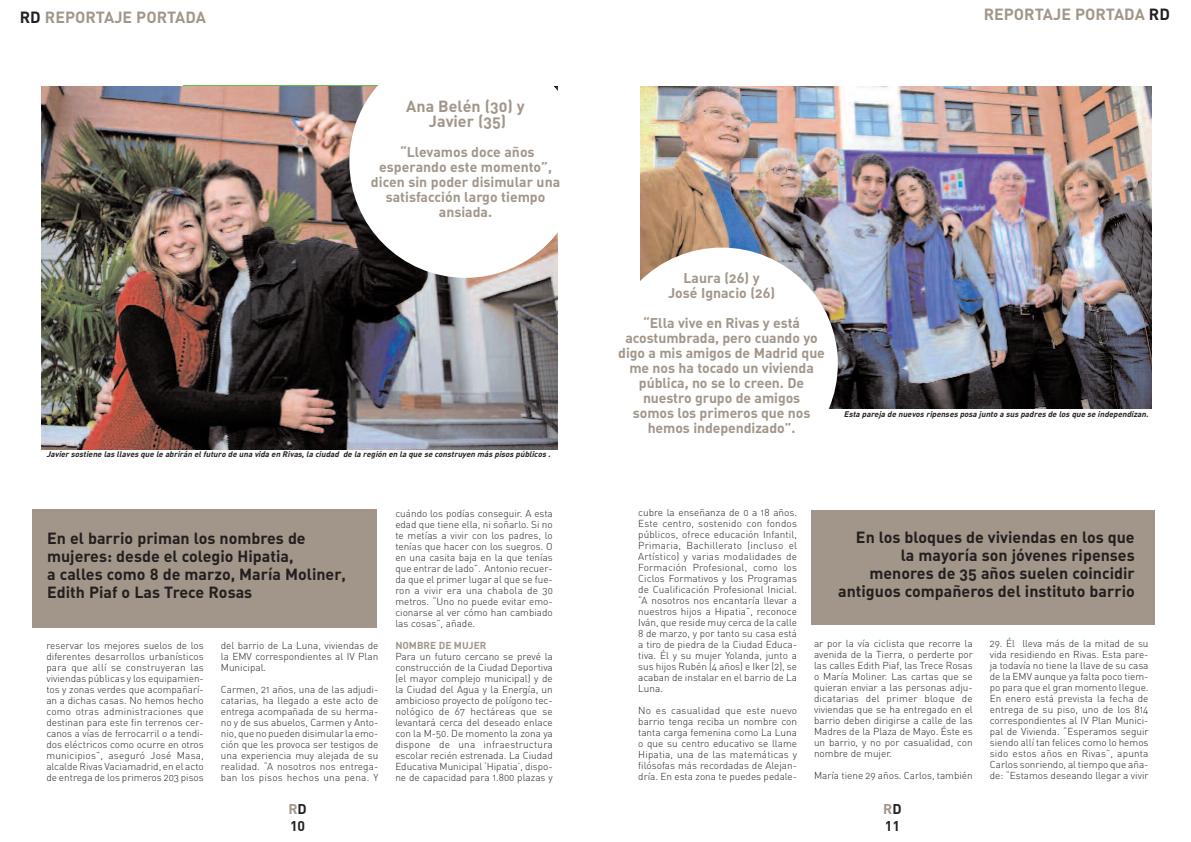
<style>
.page{position:relative;width:1191px;height:842px;background:#fff}
.page>*{position:absolute;margin:0;border:0;box-sizing:border-box;transform-origin:0 0}
.t1{font:16px/18px "DIN Bold Alternate";color:#231f20}
.t2{font:700 16px "DIN";color:#a19689}
.t3{font:16px/15px "DIN Bold Alternate";color:#a19689;text-align:center}
.t4{font:14px/15px "DIN Bold Alternate";letter-spacing:-.005em;color:#a19689;text-align:center}
.t5{font:700 14px/17px "DIN";color:#231f20}
.t6{font:10px/11px "DIN Light Alternate";color:#231f20;text-align:justify}
.t7{font:10px "DIN Bold Alternate";color:#a19689}
.t8{font:italic 8px "DIN Bold Alternate";color:#231f20}
.s1{color:#231f20}
.s2{color:#a19689}
</style>
<div class="page">
<img style="left:640px;top:86px;width:511px;height:323px">
<img style="left:42px;top:86px;width:515px;height:363px">
<div style="left:349px;top:45px;width:233px;height:233px;background:#fff;border-radius:50%"></div>
<div style="left:605px;top:248px;width:233px;height:232px;background:#fff;border-radius:50%"></div>
<div style="left:33px;top:509px;width:344px;height:118px;background:#a19689"></div>
<div style="left:811px;top:510px;width:343px;height:115px;background:#a19689"></div>
<h1 class="t2" style="left:20px;top:7px;width:188px"><span class="s1">RD</span> REPORTAJE PORTADA</h1>
<h1 class="t2" style="left:983px;top:4px;width:188px">REPORTAJE PORTADA <span class="s1">RD</span></h1>
<h1 class="t3" style="left:406px;top:98px;width:120px">Ana Belén (30) y<br>Javier (35)</h1>
<h2 class="t4" style="left:371px;top:144px;width:191px">“Llevamos doce años esperando este momento”, dicen sin poder disimular una satisfacción largo tiempo ansiada.</h2>
<p class="t8" style="left:46px;top:449px;width:508px">Javier sostiene las llaves que le abrirán el futuro de una vida en Rivas, la ciudad de la región en la que se construyen más pisos públicos .</p>
<h2 class="t4" style="left:668px;top:270px;width:109px">Laura (26) y<br>José Ignacio (26)</h2>
<h2 class="t4" style="left:618px;top:315px;width:208px">“Ella vive en Rivas y está acostumbrada, pero cuando yo digo a mis amigos de Madrid que me nos ha tocado un vivienda pública, no se lo creen. De nuestro grupo de amigos<br>somos los primeros que nos hemos independizado”.</h2>
<p class="t8" style="left:844px;top:409px;width:308px">Esta pareja de nuevos ripenses posa junto a sus padres de los que se independizan.</p>
<p class="t6" style="left:638px;top:507px;width:160px">cubre la enseñanza de 0 a 18 años.<br>Este centro, sostenido con fondos públicos, ofrece educación Infantil, Primaria, Bachillerato (incluso el Artístico) y varias modalidades de Formación Profesional, como los Ciclos Formativos y los Programas de Cualificación Profesional Inicial. “A nosotros nos encantaría llevar a nuestros hijos a Hipatia”, reconoce Iván, que reside muy cerca de la calle 8 de marzo, y por tanto su casa está a tiro de piedra de la Ciudad Educa&shy;tiva. Él y su mujer Yolanda, junto a sus hijos Rubén (4 años) e Iker (2), se acaban de instalar en el barrio de La Luna.</p>
<p class="t6" style="left:638px;top:705px;width:160px">No es casualidad que este nuevo barrio tenga reciba un nombre con tanta carga femenina como La Luna o que su centro educativo se llame Hipatia, una de las matemáticas y filósofas más recordadas de Alejan&shy;dría. En esta zona te puedes pedale-</p>
<p class="t6" style="left:395px;top:508px;width:159px">cuándo los podías conseguir. A esta edad que tiene ella, ni soñarlo. Si no te metías a vivir con los padres, lo tenías que hacer con los suegros. O en una casita baja en la que tenías que entrar de lado”. Antonio recuer&shy;da que el primer lugar al que se fue&shy;ron a vivir era una chabola de 30 metros. “Uno no puede evitar emo&shy;cionarse al ver cómo han cambiado las cosas”, añade.</p>
<p class="t7" style="left:395px;top:639px;width:92px">NOMBRE DE MUJER</p>
<p class="t6" style="left:395px;top:651px;width:159px">Para un futuro cercano se prevé la construcción de la Ciudad Deportiva (el mayor complejo municipal) y de la Ciudad del Agua y la Energía, un ambicioso proyecto de polígono tec&shy;nológico de 67 hectáreas que se levantará cerca del deseado enlace con la M-50. De momento la zona ya dispone de una infraestructura escolar recién estrenada. La Ciudad Educativa Municipal ‘Hipatia’, dispo&shy;ne de capacidad para 1.800 plazas y</p>
<h1 class="t1" style="left:47px;top:528px;width:300px">En el barrio priman los nombres de mujeres: desde el colegio Hipatia,<br>a calles como 8 de marzo, María Moliner, Edith Piaf o Las Trece Rosas</h1>
<h1 class="t1" style="left:838px;top:528px;width:298px;text-align:right">En los bloques de viviendas en los que<br>la mayoría son jóvenes ripenses menores de 35 años suelen coincidir antiguos compañeros del instituto barrio</h1>
<p class="t6" style="left:989px;top:638px;width:160px">29. Él lleva más de la mitad de su vida residiendo en Rivas. Esta pare&shy;ja todavía no tiene la llave de su casa de la EMV aunque ya falta poco tiem&shy;po para que el gran momento llegue.<br>En enero está prevista la fecha de entrega de su piso, uno de los 814 correspondientes al IV Plan Munici&shy;pal de Vivienda. “Esperamos seguir siendo allí tan felices como lo hemos sido estos años en Rivas”, apunta Carlos sonriendo, al tiempo que aña&shy;de: “Estamos deseando llegar a vivir</p>
<p class="t6" style="left:814px;top:638px;width:160px">ar por la vía ciclista que recorre la avenida de la Tierra, o perderte por las calles Edith Piaf, las Trece Rosas o María Moliner. Las cartas que se quieran enviar a las personas adju&shy;dicatarias del primer bloque de viviendas que se ha entregado en el barrio deben dirigirse a calle de las Madres de la Plaza de Mayo. Éste es un barrio, y no por casualidad, con nombre de mujer.</p>
<p class="t6" style="left:814px;top:770px;width:160px">María tiene 29 años. Carlos, también</p>
<p class="t6" style="left:46px;top:640px;width:159px">reservar los mejores suelos de los diferentes desarrollos urbanísticos para que allí se construyeran las viviendas públicas y los equipamien&shy;tos y zonas verdes que acompañarí&shy;an a dichas casas. No hemos hecho como otras administraciones que destinan para este fin terrenos cer&shy;canos a vías de ferrocarril o a tendi&shy;dos eléctricos como ocurre en otros municipios”, aseguró José Masa, alcalde Rivas Vaciamadrid, en el acto de entrega de los primeros 203 pisos</p>
<p class="t6" style="left:221px;top:640px;width:159px">del barrio de La Luna, viviendas de la EMV correspondientes al IV Plan Municipal.</p>
<p class="t6" style="left:221px;top:684px;width:159px">Carmen, 21 años, una de las adjudi&shy;catarias, ha llegado a este acto de entrega acompañada de su herma&shy;no y de sus abuelos, Carmen y Anto&shy;nio, que no pueden disimular la emo&shy;ción que les provoca ser testigos de una experiencia muy alejada de su realidad. “A nosotros nos entrega&shy;ban los pisos hechos una pena. Y</p>
<h2 class="t5" style="left:288px;top:800px;width:20px"><span class="s2">R</span>D<br>10</h2>
<h2 class="t5" style="left:883px;top:800px;width:20px"><span class="s2">R</span>D<br>11</h2>
</div>
